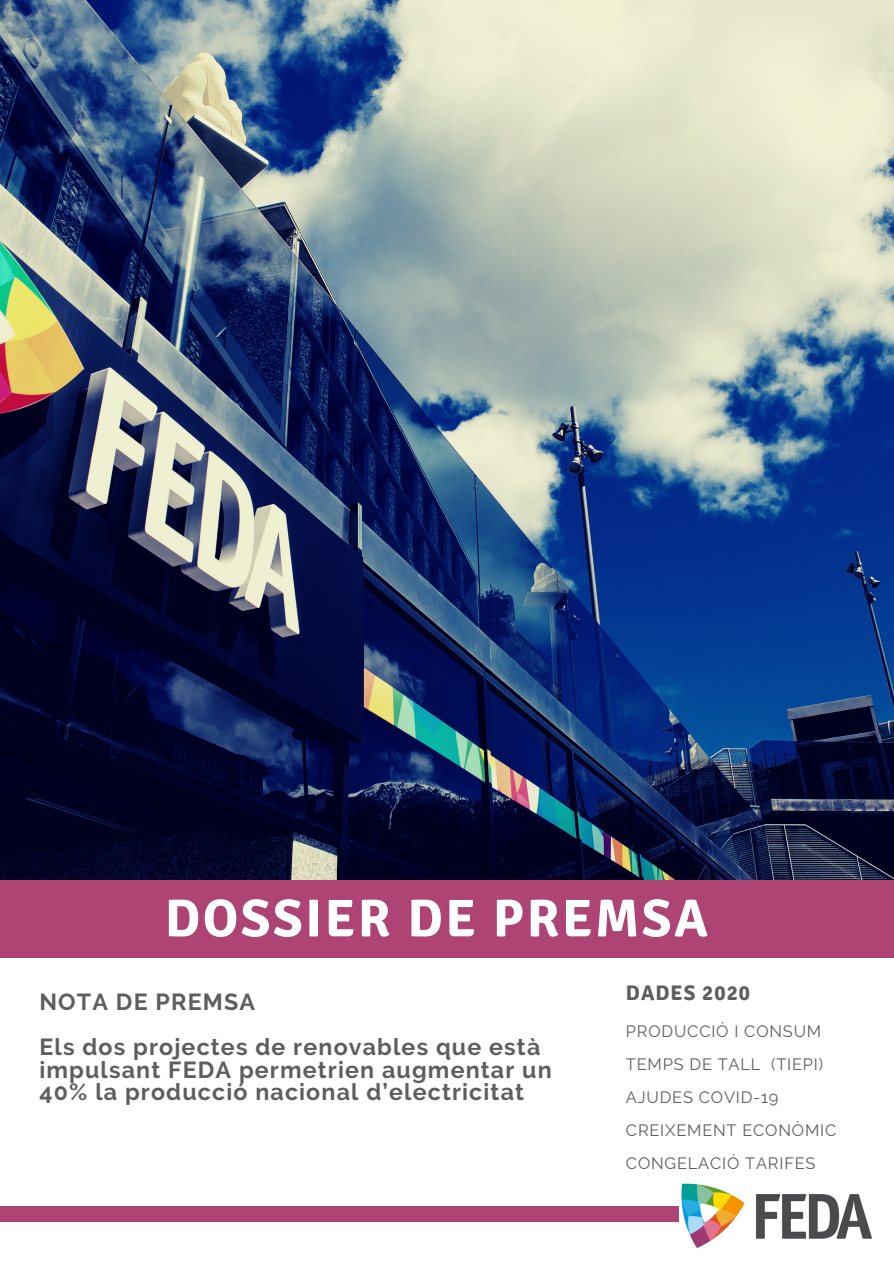
<style>
.page{position:relative;width:894px;height:1264px;background:#fff}
.page>*{position:absolute;margin:0;border:0;box-sizing:border-box;transform-origin:0 0}
.t1{font:700 52.95px "Signika";letter-spacing:.05em;color:#fff}
.t2{font:700 23.25px/22.5px "Raleway";letter-spacing:.05em;color:#5e5e5e}
.t3{font:700 21px "Signika";letter-spacing:.05em;color:#5e5e5e}
.t4{font:16.35px "Raleway";letter-spacing:.05em;color:#5e5e5e}
</style>
<div class="page">
<img style="left:0;top:0;width:893px;height:880px">
<div style="left:0;top:1206px;width:711px;height:15px;background:#ad4473"></div>
<img style="left:679px;top:1183px;width:192px;height:65px">
<div style="left:0;top:880px;width:893px;height:77px;background:#ad4473"></div>
<p class="t1" style="left:165px;top:886px;width:544px">DOSSIER DE PREMSA</p>
<p class="t2" style="left:39px;top:990px;width:217px">NOTA DE PREMSA</p>
<p class="t2" style="left:39px;top:1035px;width:513px">Els dos projectes de renovables que està impulsant FEDA permetrien augmentar un<br>40% la producció nacional d’electricitat</p>
<p class="t3" style="left:625px;top:979px;width:126px">DADES 2020</p>
<p class="t4" style="left:625px;top:1022px;width:197px">PRODUCCIÓ I CONSUM</p>
<p class="t4" style="left:625px;top:1054px;width:199px">TEMPS DE TALL (TIEPI)</p>
<p class="t4" style="left:625px;top:1087px;width:154px">AJUDES COVID-19</p>
<p class="t4" style="left:625px;top:1120px;width:212px">CREIXEMENT ECONÒMIC</p>
<p class="t4" style="left:625px;top:1153px;width:191px">CONGELACIÓ TARIFES</p>
</div>
